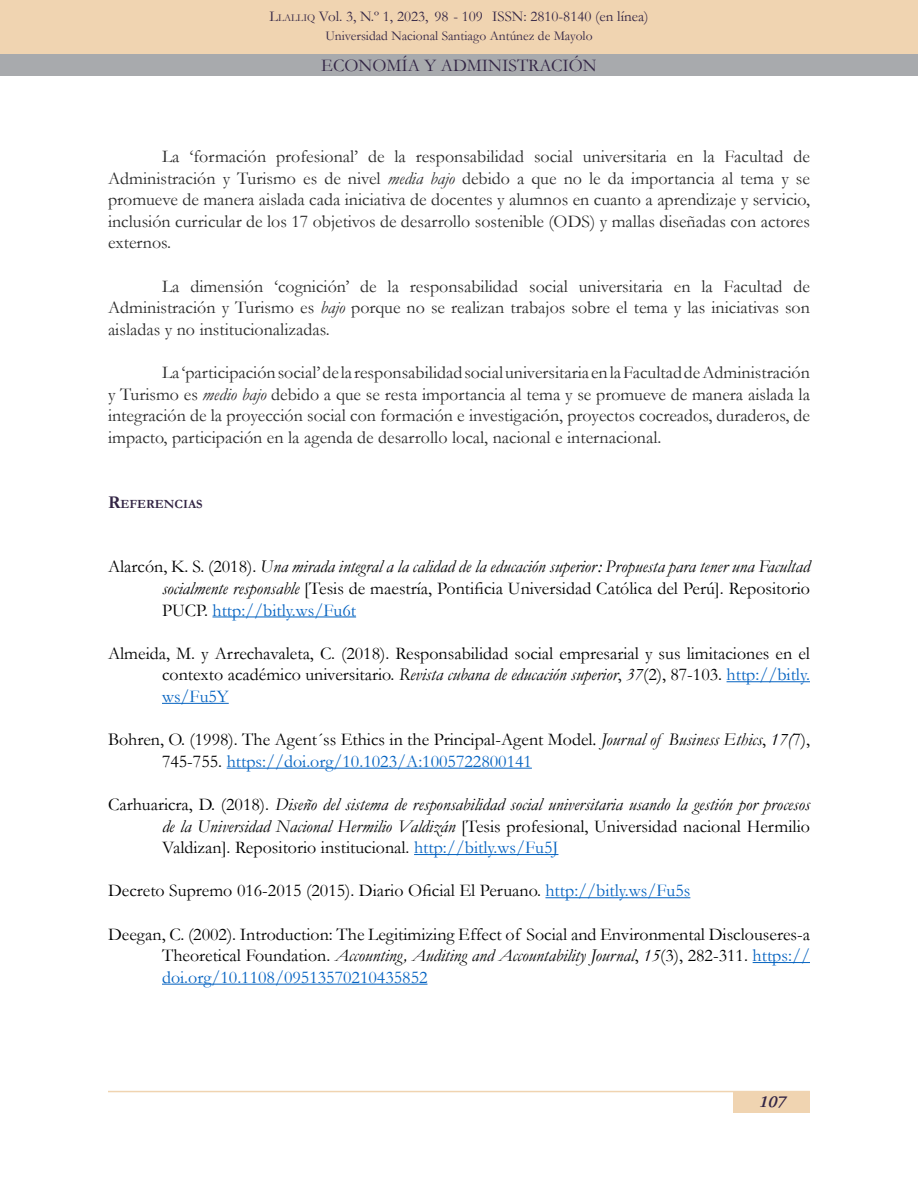
<style>
.page{position:relative;width:918px;height:1188px;background:#fff}
.page>*{position:absolute;margin:0;border:0;box-sizing:border-box;transform-origin:0 0}
.Parrafo_General{font:18px/21.6px "Garamond";color:#292929;text-align:justify}
.t1{font:18px/21.6px "Garamond";color:#000;text-align:justify}
.t2{font:italic 18px/21.6px "Garamond";color:#000;text-align:justify}
.t3{font:18px "Garamond";color:#332545}
.t4{font:italic 700 16.5px "Garamond";color:#332545}
.t5{font:15px "Garamond";color:#332545}
.t6{font:13.5px "Garamond";color:#332545}
.Capítulo{font:700 12.6px "Garamond";color:#332545}
.s1{font-style:inherit}
.s2{font-size:10.5px}
.s3{font-style:italic}
.s4{font-size:18px}
.s5{font-style:normal}
.s6{font-style:normal;color:#0563c1}
.s7{color:#0563c1}
</style>
<div class="page">
<div style="left:0;top:54px;width:918px;height:22px;background:#a8aaad"></div>
<div style="left:0;top:0;width:918px;height:54px;background:#f0d4b1"></div>
<hr style="left:108px;top:1091px;width:702px;height:1px;background:#f0d4b1">
<div style="left:734px;top:1091px;width:76px;height:21px;background:#f0d4b1"></div>
<hr style="left:213px;top:617px;width:143px;height:1px;background:#0563c1">
<hr style="left:727px;top:681px;width:83px;height:1px;background:#0563c1">
<hr style="left:162px;top:703px;width:67px;height:1px;background:#0563c1">
<hr style="left:227px;top:768px;width:305px;height:1px;background:#0563c1">
<hr style="left:414px;top:854px;width:144px;height:1px;background:#0563c1">
<hr style="left:545px;top:897px;width:145px;height:1px;background:#0563c1">
<hr style="left:753px;top:962px;width:57px;height:1px;background:#0563c1">
<hr style="left:162px;top:984px;width:265px;height:1px;background:#0563c1">
<p class="t5" style="left:270px;top:6px;width:215px"><span class="s1">L</span><span class="s2">lalliq</span> Vol. 3, N.º 1, 2023, 98 - 109</p>
<p class="t5" style="left:492px;top:6px;width:158px">ISSN: 2810-8140 (en línea)</p>
<p class="t6" style="left:325px;top:27px;width:269px">Universidad Nacional Santiago Antúnez de Mayolo</p>
<p class="t3" style="left:321px;top:53px;width:277px">E<span class="s1">CONOMÍA</span> Y ADMINISTRACIÓN</p>
<p class="Parrafo_General" style="left:108px;top:145px;width:704px;text-indent:54px">La ‘formación profesional’ de la responsabilidad social universitaria en la Facultad de Administración y Turismo es de nivel <span class="s3">media bajo</span> debido a que no le da importancia al tema y se promueve de manera aislada cada iniciativa de docentes y alumnos en cuanto a aprendizaje y servicio, inclusión curricular de los 17 objetivos de desarrollo sostenible (ODS) y mallas diseñadas con actores externos.</p>
<p class="Parrafo_General" style="left:108px;top:275px;width:704px;text-indent:54px">La dimensión ‘cognición’ de la responsabilidad social universitaria en la Facultad de Administración y Turismo es <span class="s3">bajo</span> porque no se realizan trabajos sobre el tema y las iniciativas son aisladas y no institucionalizadas.</p>
<p class="Parrafo_General" style="left:108px;top:361px;width:704px;text-indent:54px">La ‘participación social’ de la responsabilidad social universitaria en la Facultad de Administración y Turismo es <span class="s3">medio bajo</span> debido a que se resta importancia al tema y se promueve de manera aislada la integración de la proyección social con formación e investigación, proyectos cocreados, duraderos, de impacto, participación en la agenda de desarrollo local, nacional e internacional.</p>
<p class="Capítulo" style="left:108px;top:495px;width:96px"><span class="s4">R</span>EFERENCIAS</p>
<p class="t2" style="left:162px;top:555px;width:650px;text-indent:-54px"><span class="s5">Alarcón, K. S. (2018).</span> Una mirada integral a la calidad de la educación superior: Propuesta para tener una Facultad socialmente responsable <span class="s5">[Tesis de maestría, Pontificia Universidad Católica del Perú]. Repositorio PUCP.</span> <span class="s6">http://bitly.ws/Fu6t</span></p>
<p class="t1" style="left:162px;top:642px;width:650px;text-indent:-54px">Almeida, M. y Arrechavaleta, C. (2018). Responsabilidad social empresarial y sus limitaciones en el contexto académico universitario. <span class="s3">Revista cubana de educación superior</span>, <span class="s3">37</span>(2), 87-103. <span class="s7">http://bitly. ws/Fu5Y</span></p>
<p class="t1" style="left:162px;top:728px;width:650px;text-indent:-54px">Bohren, O. (1998). The Agent´ss Ethics in the Principal-Agent Model<span class="s3">. Journal of Business Ethics</span>, <span class="s3">17(</span>7),<br>745-755. <span class="s7">https://doi.org/10.1023/A:1005722800141</span></p>
<p class="t2" style="left:162px;top:793px;width:650px;text-indent:-54px"><span class="s5">Carhuaricra, D. (2018).</span> Diseño del sistema de responsabilidad social universitaria usando la gestión por procesos de la Universidad Nacional Hermilio Valdizán <span class="s5">[Tesis profesional, Universidad nacional Hermilio Valdizan]. Repositorio institucional.</span> <span class="s6">http://bitly.ws/Fu5J</span></p>
<p class="t1" style="left:108px;top:879px;width:584px">Decreto Supremo 016-2015 (2015). Diario Oficial El Peruano. <span class="s7">http://bitly.ws/Fu5s</span></p>
<p class="t1" style="left:162px;top:923px;width:650px;text-indent:-54px">Deegan, C. (2002). Introduction: The Legitimizing Effect of Social and Environmental Disclouseres-a Theoretical Foundation. <span class="s3">Accounting, Auditing and Accountability Journal</span>, <span class="s3">15</span>(3), 282-311. <span class="s7">https:// doi.org/10.1108/09513570210435852</span></p>
<p class="t4" style="left:758px;top:1093px;width:28px">107</p>
</div>
